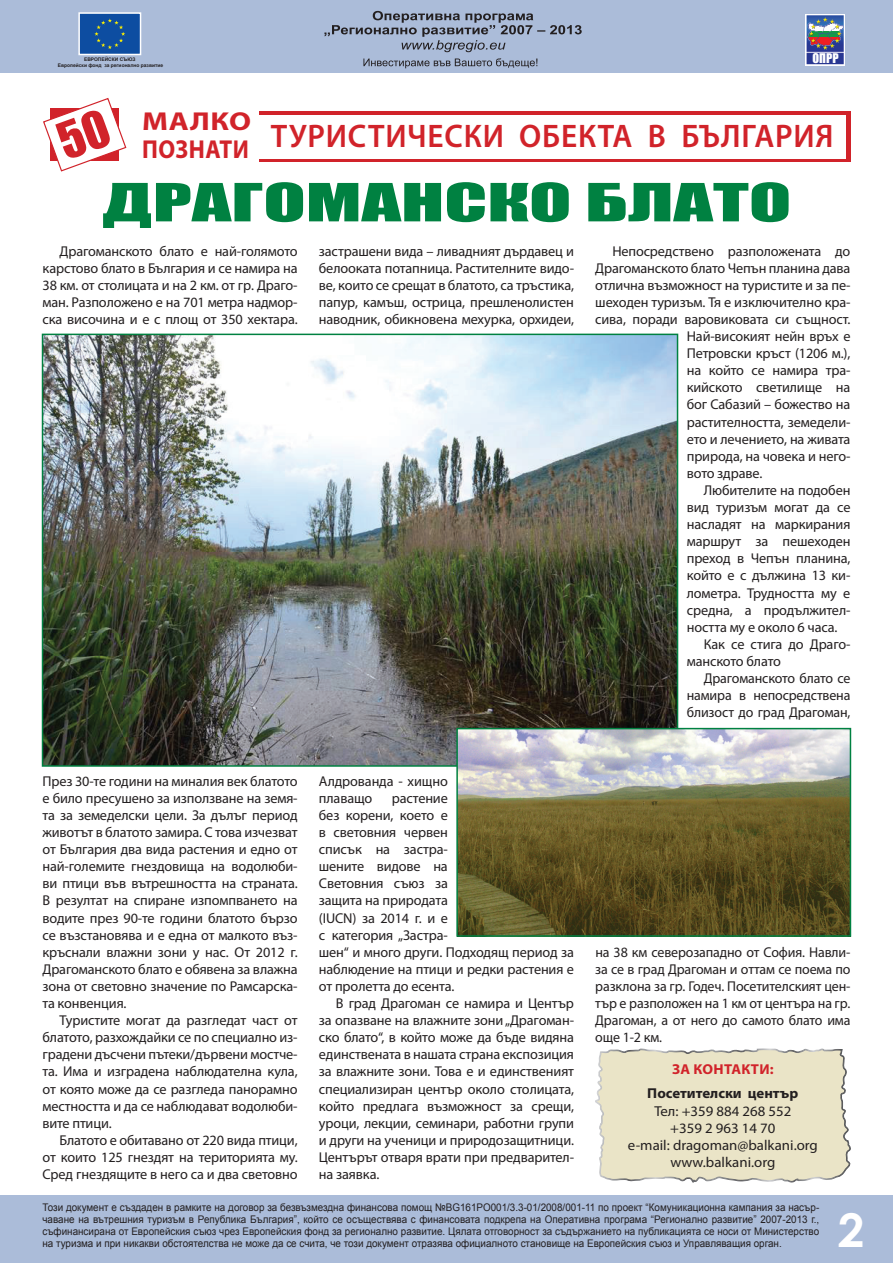
<style>
.page{position:relative;width:893px;height:1263px;background:#fff}
.page>*{position:absolute;margin:0;border:0;box-sizing:border-box;transform-origin:0 0}
.t1{font:48.6px "Impact";color:#008141;scale:1.6 1}
.t2{font:700 46.5px "Century Gothic";color:#fff}
.t3{font:600 32.7px "Myriad Pro";letter-spacing:.025em;color:#d1232a;scale:.96 1}
.t4{font:700 25.95px/28.3px "Myriad Pro";letter-spacing:.02em;color:#d1232a;scale:1.18 1}
.t5{font:14.4px/17.2px "Myriad Pro";color:#231f20;text-align:center}
.t6{font:700 14.4px "Myriad Pro";color:#231f20}
.t7{font:700 14.4px "Myriad Pro";color:#d1232a}
.t8{font:14.25px/17.1px "Myriad Pro";letter-spacing:-.01em;color:#231f20;text-align:justify}
.t9{font:12.45px "Impact";color:#fff}
.t10{font:10.5px/12px "Arial";color:#231f20;text-align:justify;scale:.94 1}
.t11{font:700 4.95px/5.8px "Arial";color:#231f20;text-align:center}
</style>
<div class="page">
<div style="left:0;top:0;width:893px;height:73px;background:#abbcd9"></div>
<svg style="left:363px;top:58px;width:74px;height:10px"></svg>
<svg style="left:324px;top:11px;width:258px;height:39px"></svg>
<svg style="left:78px;top:12px;width:64px;height:44px;background:#3368a9"></svg>
<div style="left:805px;top:14px;width:40px;height:52px;background:linear-gradient(to right,#ced2e6,#d2d5e8)"></div>
<img style="left:807px;top:15px;width:37px;height:49px">
<svg style="left:807px;top:17px;width:37px;height:33px"></svg>
<div style="left:0;top:1196px;width:893px;height:67px;background:#abbcd9"></div>
<svg style="left:595px;top:1049px;width:256px;height:134px;background:#e7e2c8"></svg>
<svg style="left:437px;top:11px;width:112px;height:1185px"></svg>
<svg style="left:525px;top:175px;width:24px;height:54px"></svg>
<div style="left:259px;top:111px;width:591px;height:51px;background:linear-gradient(to bottom,#d1232a,#d1232a)"></div>
<div style="left:247px;top:115px;width:599px;height:43px;background:#fff"></div>
<img style="left:45px;top:337px;width:630px;height:427px">
<div style="left:42px;top:334px;width:636px;height:433px;border:2px solid #008141"></div>
<img style="left:459px;top:731px;width:389px;height:203px">
<div style="left:456px;top:728px;width:395px;height:209px;border:2px solid #008141"></div>
<svg style="left:43px;top:97px;width:449px;height:137px"></svg>
<p class="t11" style="left:58px;top:57px;width:107px">ЕВРОПЕЙСКИ СЪЮЗ<br>Европейски фонд за регионално развитие</p>
<p class="t9" style="left:812px;top:49px;width:28px">ОПРР</p>
<h3 class="t4" style="left:142px;top:106px;width:94px">Малко<br>ПОЗНАТИ</h3>
<h3 class="t3" style="left:271px;top:115px;width:588px">ТУРИСТИЧЕСКИ ОБЕКТА В БЪЛГАРИЯ</h3>
<h1 class="t1" style="left:102px;top:165px;width:432px">ДРАГОМАНСКО БЛАТО</h1>
<p class="t8" style="left:43px;top:242px;width:257px;text-indent:17px">Драгоманското блато е най-голямото карстово блато в България и се намира на 38 км. от столицата и на 2 км. от гр. Драго&shy;ман. Разположено е на 701 метра надмор&shy;ска височина и е с площ от 350 хектара.</p>
<p class="t8" style="left:319px;top:242px;width:257px">застрашени вида – ливадният дърдавец и белооката потапница. Растителните видо&shy;ве, които се срещат в блатото, са тръстика, папур, камъш, острица, прешленолистен наводник, обикновена мехурка, орхидеи,</p>
<p class="t8" style="left:612px;top:242px;width:240px">Непосредствено разположената до</p>
<p class="t8" style="left:595px;top:259px;width:257px">Драгоманското блато Чепън планина дава</p>
<p class="t8" style="left:595px;top:276px;width:257px">отлична възможност на туристите и за пе-</p>
<p class="t8" style="left:595px;top:293px;width:257px">шеходен туризъм. Тя е изключително кра-</p>
<p class="t8" style="left:595px;top:310px;width:257px">сива, поради варовиковата си същност.</p>
<p class="t8" style="left:687px;top:327px;width:165px">Най-високият нейн връх е</p>
<p class="t8" style="left:687px;top:345px;width:165px">Петровски кръст (1206 м.),</p>
<p class="t8" style="left:687px;top:362px;width:165px">на който се намира тра-</p>
<p class="t8" style="left:687px;top:379px;width:165px">кийското светилище на</p>
<p class="t8" style="left:687px;top:396px;width:165px">бог Сабазий – божество на</p>
<p class="t8" style="left:687px;top:413px;width:165px">растителността, земедели-</p>
<p class="t8" style="left:687px;top:430px;width:165px">ето и лечението, на живата</p>
<p class="t8" style="left:687px;top:447px;width:165px">природа, на човека и него-</p>
<p class="t8" style="left:687px;top:464px;width:77px">вото здраве.</p>
<p class="t8" style="left:704px;top:481px;width:148px">Любителите на подобен</p>
<p class="t8" style="left:687px;top:498px;width:165px">вид туризъм могат да се</p>
<p class="t8" style="left:687px;top:516px;width:165px">насладят на маркирания</p>
<p class="t8" style="left:687px;top:533px;width:165px">маршрут за пешеходен</p>
<p class="t8" style="left:687px;top:550px;width:165px">преход в Чепън планина,</p>
<p class="t8" style="left:687px;top:567px;width:165px">който е с дължина 13 ки-</p>
<p class="t8" style="left:687px;top:584px;width:165px">лометра. Трудността му е</p>
<p class="t8" style="left:687px;top:601px;width:165px">средна, а продължител-</p>
<p class="t8" style="left:687px;top:618px;width:152px">ността му е около 6 часа.</p>
<p class="t8" style="left:704px;top:635px;width:148px">Как се стига до Драго-</p>
<p class="t8" style="left:687px;top:652px;width:96px">манското блато</p>
<p class="t8" style="left:704px;top:669px;width:148px">Драгоманското блато се</p>
<p class="t8" style="left:687px;top:687px;width:165px">намира в непосредствена</p>
<p class="t8" style="left:687px;top:704px;width:165px">близост до град Драгоман,</p>
<p class="t8" style="left:43px;top:772px;width:257px">През 30-те години на миналия век блатото е било пресушено за използване на земя&shy;та за земеделски цели. За дълъг период животът в блатото замира. С това изчезват от България два вида растения и едно от най-големите гнездовища на водолюби&shy;ви птици във вътрешността на страната.<br>В резултат на спиране изпомпването на водите през 90-те години блатото бързо се възстановява и е една от малкото въз&shy;кръснали влажни зони у нас. От 2012 г.<br>Драгоманското блато е обявена за влажна зона от световно значение по Рамсарска&shy;та конвенция.</p>
<p class="t8" style="left:43px;top:1011px;width:257px;text-indent:17px">Туристите могат да разгледат част от блатото, разхождайки се по специално из&shy;градени дъсчени пътеки/дървени мостче&shy;та. Има и изградена наблюдателна кула, от която може да се разгледа панорамно местността и да се наблюдават водолюби&shy;вите птици.</p>
<p class="t8" style="left:43px;top:1131px;width:257px;text-indent:17px">Блатото е обитавано от 220 вида птици, от които 125 гнездят на територията му.<br>Сред гнездящите в него са и два световно</p>
<p class="t8" style="left:319px;top:772px;width:130px">Алдрованда - хищно плаващо</p>
<p class="t8" style="left:319px;top:789px;width:257px;text-align:left;text-indent:73px">растение<br>без корени, което е<br>в световния червен<br>списък на застра-<br>шените видове на<br>Световния съюз за<br>защита на природата<br>(IUCN) за 2014 г. и e<br>с категория „Застра-<br>шен“ и много други. Подходящ период за наблюдение на птици и редки растения е от пролетта до есента.</p>
<p class="t8" style="left:319px;top:994px;width:257px;text-indent:17px">В град Драгоман се намира и Център за опазване на влажните зони „Драгоман&shy;ско блато“, в който може да бъде видяна единствената в нашата страна експозиция за влажните зони. Това е и единственият специализиран център около столицата, който предлага възможност за срещи, уроци, лекции, семинари, работни групи и други на ученици и природозащитници.<br>Центърът отваря врати при предварител&shy;на заявка.</p>
<p class="t8" style="left:595px;top:943px;width:257px">на 38 км северозападно от София. Навли&shy;за се в град Драгоман и оттам се поема по разклона за гр. Годеч. Посетителският цен&shy;тър е разположен на 1 км от центъра на гр.<br>Драгоман, а от него до самото блато има още 1-2 км.</p>
<p class="t7" style="left:672px;top:1060px;width:103px">За контакти:</p>
<p class="t6" style="left:647px;top:1084px;width:153px">Посетителски център</p>
<p class="t5" style="left:628px;top:1102px;width:192px">Тел: +359 884 268 552<br>+359 2 963 14 70<br>e-mail: dragoman@balkani.org www.balkani.org</p>
<p class="t10" style="left:43px;top:1202px;width:828px">Този документ е създаден в рамките на договор за безвъзмездна финансова помощ №BG161PO001/3.3-01/2008/001-11 по проект “Комуникационна кампания за насър&shy;чаване на вътрешния туризъм в Република България”, който се осъществява с финансовата подкрепа на Оперативна програма “Регионално развитие” 2007-2013 г., съфинансирана от Европейския съюз чрез Европейския фонд за регионално развитие. Цялата отговорност за съдържанието на публикацията се носи от Министерство на туризма и при никакви обстоятелства не може да се счита, че този документ отразява официалното становище на Европейския съюз и Управляващия орган.</p>
<h2 class="t2" style="left:838px;top:1195px;width:28px">2</h2>
</div>
